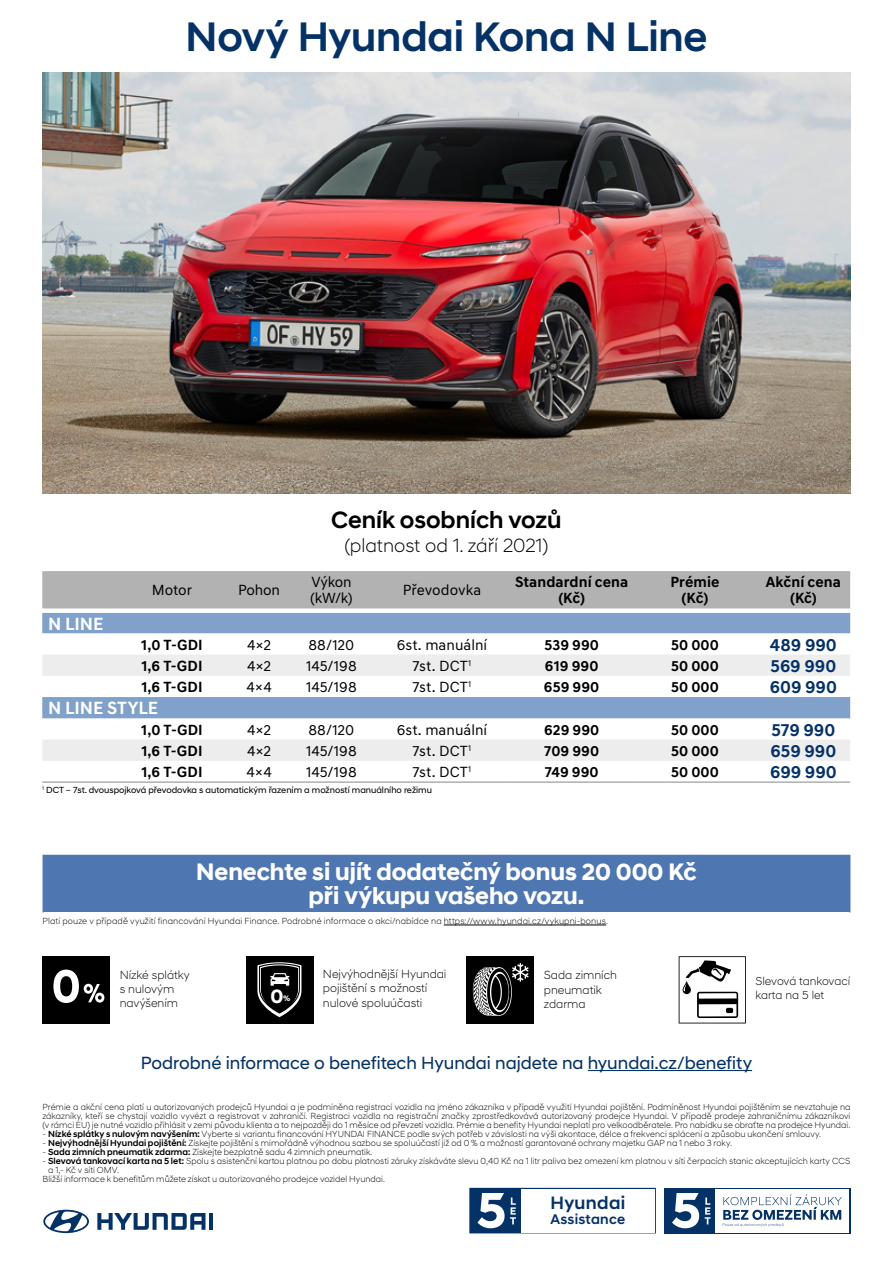
<style>
.page{position:relative;width:893px;height:1263px;background:#fff}
.page>*{position:absolute;margin:0;border:0;box-sizing:border-box;transform-origin:0 0}
.t1{font:500 42px "Hyundai Sans Head";letter-spacing:-.005em;color:#053266}
.t2{font:700 24px/24px "Hyundai Sans Head Office";color:#fff;text-align:center}
.t3{font:500 24px "Hyundai Sans Head";color:#000}
.t4{font:300 19.5px "Hyundai Sans Head";color:#000}
.t5{font:700 19.5px "Hyundai Sans Head";color:#fff}
.t6{font:500 18.3px "Hyundai Sans Head";letter-spacing:.02em;color:#053266}
.t7{font:18px "Hyundai Sans Head";color:#053266}
.t8{font:700 18px "Hyundai Sans Text";letter-spacing:-.005em;color:#053266}
.t9{font:700 18px "Hyundai Sans Text";letter-spacing:-.005em;color:#fff}
.t10{font:700 15px/16.5px "Hyundai Sans Text";letter-spacing:.005em;color:#000;text-align:center}
.t11{font:15px/16.5px "Hyundai Sans Text";letter-spacing:.005em;color:#000}
.t12{font:500 14.25px "Hyundai Sans Head";letter-spacing:.02em;color:#053266}
.t13{font:300 12px/14.4px "Hyundai Sans Head";color:#000}
.t14{font:300 11.85px/14.1px "Hyundai Sans Head";letter-spacing:-.005em;color:#000}
.t15{font:300 9px/9px "Hyundai Sans Head";letter-spacing:.005em;color:#000;text-align:justify}
.t16{font:9px "Hyundai Sans Head";color:#000}
.t17{font:700 8.1px "Hyundai Sans Head";color:#fff}
.s1{font-weight:500}
</style>
<div class="page">
<svg style="left:97px;top:1213px;width:108px;height:17px"></svg>
<hr style="left:209px;top:1213px;width:4px;height:17px;background:#053266">
<svg style="left:43px;top:1210px;width:46px;height:23px"></svg>
<img style="left:43px;top:72px;width:807px;height:421px">
<hr style="left:588px;top:1070px;width:164px;height:1px;background:#053266">
<div style="left:43px;top:956px;width:67px;height:67px;background:#000"></div>
<svg style="left:53px;top:969px;width:51px;height:34px"></svg>
<div style="left:466px;top:956px;width:67px;height:67px;background:#000"></div>
<svg style="left:472px;top:963px;width:57px;height:53px"></svg>
<svg style="left:679px;top:956px;width:67px;height:67px"></svg>
<div style="left:246px;top:956px;width:67px;height:67px;background:#000"></div>
<svg style="left:257px;top:962px;width:44px;height:55px"></svg>
<div style="left:42px;top:571px;width:808px;height:37px;background:#b3b2b2"></div>
<div style="left:42px;top:613px;width:808px;height:21px;background:#80a1c9"></div>
<svg style="left:42px;top:655px;width:808px;height:106px"></svg>
<hr style="left:42px;top:782px;width:73px;height:1px;background:#878787">
<hr style="left:115px;top:782px;width:114px;height:1px;background:#878787">
<hr style="left:229px;top:782px;width:60px;height:1px;background:#878787">
<hr style="left:289px;top:782px;width:85px;height:1px;background:#878787">
<hr style="left:374px;top:782px;width:136px;height:1px;background:#878787">
<hr style="left:510px;top:782px;width:123px;height:1px;background:#878787">
<hr style="left:633px;top:782px;width:124px;height:1px;background:#878787">
<hr style="left:757px;top:782px;width:93px;height:1px;background:#878787">
<div style="left:664px;top:1188px;width:186px;height:45px;background:#053266"></div>
<div style="left:715px;top:1189px;width:134px;height:43px;background:#fff"></div>
<svg style="left:672px;top:1193px;width:27px;height:35px"></svg>
<svg style="left:705px;top:1197px;width:6px;height:27px"></svg>
<svg style="left:723px;top:1194px;width:119px;height:33px"></svg>
<svg style="left:469px;top:1188px;width:187px;height:45px"></svg>
<hr style="left:444px;top:925px;width:162px;height:1px;background:#000">
<div style="left:43px;top:855px;width:807px;height:57px;background:#4e76b0"></div>
<p class="t1" style="left:186px;top:11px;width:523px">Nový Hyundai Kona N Line</p>
<p class="t3" style="left:331px;top:506px;width:232px">Ceník osobních vozů</p>
<p class="t4" style="left:345px;top:534px;width:205px">(platnost od 1. září 2021)</p>
<p class="t9" style="left:48px;top:613px;width:57px">N LINE</p>
<p class="t11" style="left:152px;top:581px;width:42px">Motor</p>
<p class="t11" style="left:238px;top:581px;width:43px">Pohon</p>
<p class="t11" style="left:310px;top:573px;width:44px">Výkon (kW/k)</p>
<p class="t11" style="left:403px;top:581px;width:80px">Převodovka</p>
<p class="t10" style="left:515px;top:573px;width:115px">Standardní cena (Kč)</p>
<p class="t10" style="left:670px;top:573px;width:50px">Prémie (Kč)</p>
<p class="t10" style="left:766px;top:573px;width:77px">Akční cena (Kč)</p>
<p class="t10" style="left:141px;top:636px;width:63px">1,0 T-GDI</p>
<p class="t11" style="left:247px;top:636px;width:26px">4×2</p>
<p class="t11" style="left:308px;top:636px;width:48px">88/120</p>
<p class="t11" style="left:397px;top:636px;width:92px">6st. manuální</p>
<p class="t10" style="left:544px;top:636px;width:56px">539 990</p>
<p class="t10" style="left:671px;top:636px;width:49px">50 000</p>
<p class="t8" style="left:770px;top:633px;width:68px">489 990</p>
<p class="t10" style="left:141px;top:657px;width:63px">1,6 T-GDI</p>
<p class="t11" style="left:247px;top:657px;width:26px">4×2</p>
<p class="t11" style="left:306px;top:657px;width:52px">145/198</p>
<p class="t11" style="left:413px;top:657px;width:60px">7st. DCT<sup>1</sup></p>
<p class="t10" style="left:545px;top:657px;width:55px">619 990</p>
<p class="t10" style="left:671px;top:657px;width:49px">50 000</p>
<p class="t8" style="left:770px;top:655px;width:67px">569 990</p>
<p class="t10" style="left:141px;top:679px;width:63px">1,6 T-GDI</p>
<p class="t11" style="left:246px;top:679px;width:27px">4×4</p>
<p class="t11" style="left:306px;top:679px;width:52px">145/198</p>
<p class="t11" style="left:413px;top:679px;width:60px">7st. DCT<sup>1</sup></p>
<p class="t10" style="left:544px;top:679px;width:57px">659 990</p>
<p class="t10" style="left:671px;top:679px;width:49px">50 000</p>
<p class="t8" style="left:770px;top:676px;width:69px">609 990</p>
<p class="t9" style="left:48px;top:697px;width:111px">N LINE STYLE</p>
<p class="t10" style="left:141px;top:721px;width:63px">1,0 T-GDI</p>
<p class="t11" style="left:247px;top:721px;width:26px">4×2</p>
<p class="t11" style="left:308px;top:721px;width:48px">88/120</p>
<p class="t11" style="left:397px;top:721px;width:92px">6st. manuální</p>
<p class="t10" style="left:544px;top:721px;width:57px">629 990</p>
<p class="t10" style="left:671px;top:721px;width:49px">50 000</p>
<p class="t8" style="left:771px;top:718px;width:65px">579 990</p>
<p class="t10" style="left:141px;top:742px;width:63px">1,6 T-GDI</p>
<p class="t11" style="left:247px;top:742px;width:26px">4×2</p>
<p class="t11" style="left:306px;top:742px;width:52px">145/198</p>
<p class="t11" style="left:413px;top:742px;width:60px">7st. DCT<sup>1</sup></p>
<p class="t10" style="left:544px;top:742px;width:56px">709 990</p>
<p class="t10" style="left:671px;top:742px;width:49px">50 000</p>
<p class="t8" style="left:770px;top:740px;width:67px">659 990</p>
<p class="t10" style="left:141px;top:764px;width:63px">1,6 T-GDI</p>
<p class="t11" style="left:246px;top:764px;width:27px">4×4</p>
<p class="t11" style="left:306px;top:764px;width:52px">145/198</p>
<p class="t11" style="left:413px;top:764px;width:60px">7st. DCT<sup>1</sup></p>
<p class="t10" style="left:545px;top:764px;width:55px">749 990</p>
<p class="t10" style="left:671px;top:764px;width:49px">50 000</p>
<p class="t8" style="left:770px;top:761px;width:68px">699 990</p>
<p class="t16" style="left:42px;top:784px;width:391px"><sup>1</sup> DCT – 7st. dvouspojková převodovka s automatickým řazením a možností manuálního režimu</p>
<p class="t2" style="left:196px;top:860px;width:502px">Nenechte si ujít dodatečný bonus 20 000 Kč při výkupu vašeho vozu.</p>
<p class="t15" style="left:43px;top:916px;width:567px">Platí pouze v případě využití financování Hyundai Finance. Podrobné informace o akci/nabídce na https://www.hyundai.cz/vykupni-bonus.</p>
<p class="t13" style="left:323px;top:966px;width:125px">Nejvýhodnější Hyundai pojištění s možností</p>
<p class="t13" style="left:120px;top:967px;width:72px">Nízké splátky s nulovým navýšením</p>
<p class="t13" style="left:544px;top:968px;width:75px">Sada zimních pneumatik zdarma</p>
<p class="t14" style="left:756px;top:973px;width:96px">Slevová tankovací karta na 5 let</p>
<p class="t5" style="left:271px;top:984px;width:14px">0</p>
<p class="t17" style="left:283px;top:993px;width:9px">%</p>
<p class="t13" style="left:323px;top:995px;width:101px">nulové spoluúčasti</p>
<p class="t7" style="left:141px;top:1052px;width:613px">Podrobné informace o benefitech Hyundai najdete na hyundai.cz/benefity</p>
<p class="t15" style="left:43px;top:1103px;width:809px">Prémie a akční cena platí u autorizovaných prodejců Hyundai a je podmíněna registrací vozidla na jméno zákazníka v případě využití Hyundai pojištění. Podmíněnost Hyundai pojištěním se nevztahuje na zákazníky, kteří se chystají vozidlo vyvézt a registrovat v zahraničí. Registraci vozidla na registrační značky zprostředkovává autorizovaný prodejce Hyundai. V případě prodeje zahraničnímu zákazníkovi (v rámci EU) je nutné vozidlo přihlásit v zemi původu klienta a to nejpozději do 1 měsíce od převzetí vozidla. Prémie a benefity Hyundai neplatí pro velkoodběratele. Pro nabídku se obraťte na prodejce Hyundai.</p>
<p class="t15" style="left:43px;top:1130px;width:780px">- <span class="s1">Nízké splátky s nulovým navýšením:</span> Vyberte si variantu financování HYUNDAI FINANCE podle svých potřeb v závislosti na výši akontace, délce a frekvenci splácení a způsobu ukončení smlouvy.</p>
<p class="t15" style="left:43px;top:1139px;width:691px">- <span class="s1">Nejvýhodnější Hyundai pojištění:</span> Získejte pojištění s mimořádně výhodnou sazbou se spoluúčastí již od 0 % a možností garantované ochrany majetku GAP na 1 nebo 3 roky.</p>
<p class="t15" style="left:43px;top:1148px;width:332px">- <span class="s1">Sada zimních pneumatik zdarma:</span> Získejte bezplatně sadu 4 zimních pneumatik.</p>
<p class="t15" style="left:43px;top:1157px;width:809px">- <span class="s1">Slevová tankovací karta na 5 let:</span> Spolu s asistenční kartou platnou po dobu platnosti záruky získáváte slevu 0,40 Kč na 1 litr paliva bez omezení km platnou v síti čerpacích stanic akceptujících karty CCS</p>
<p class="t15" style="left:48px;top:1166px;width:72px">a 1,- Kč v síti OMV.</p>
<p class="t15" style="left:43px;top:1175px;width:344px">Bližší informace k benefitům můžete získat u autorizovaného prodejce vozidel Hyundai.</p>
<p class="t6" style="left:550px;top:1192px;width:76px">Hyundai</p>
<p class="t12" style="left:550px;top:1211px;width:76px">Assistance</p>
</div>
